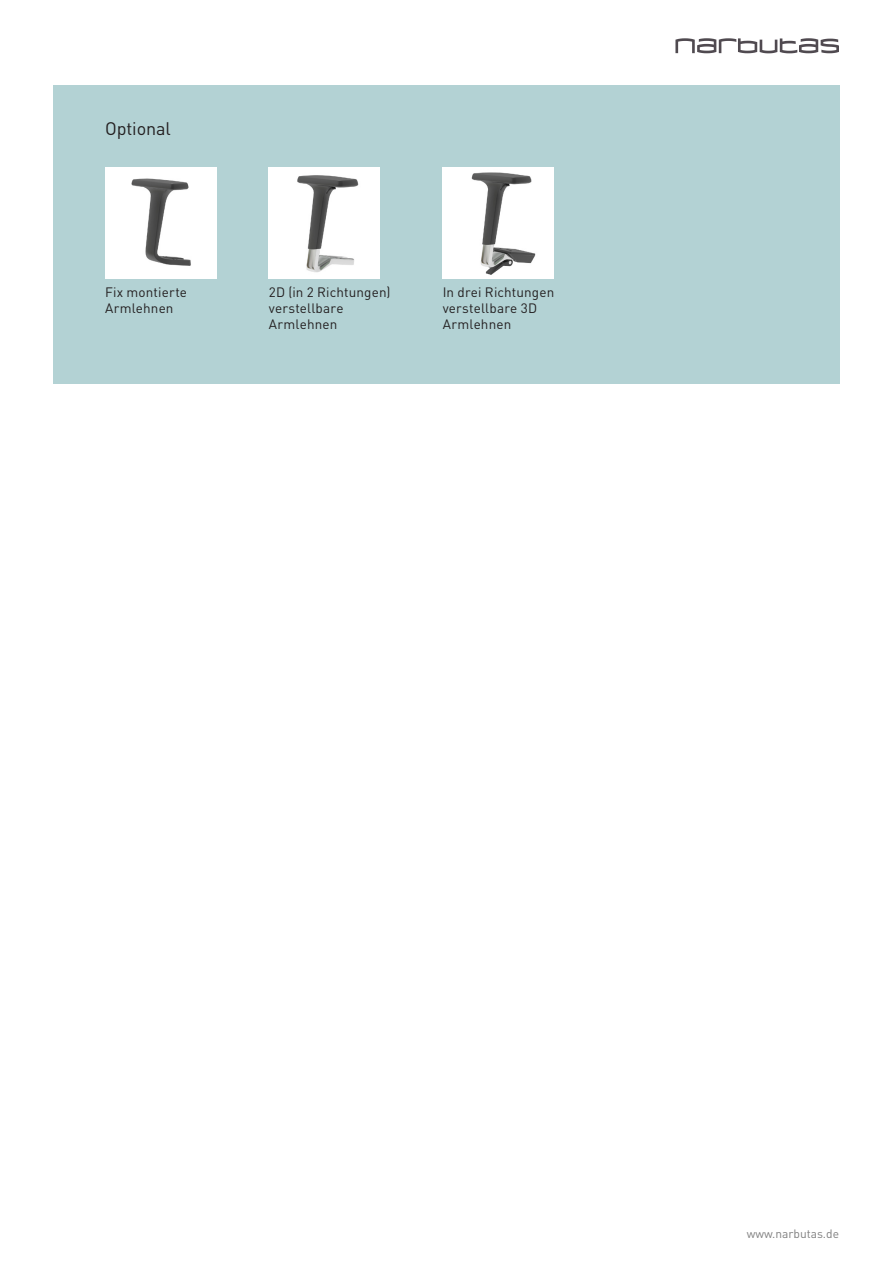
<style>
.page{position:relative;width:893px;height:1263px;background:#fff}
.page>*{position:absolute;margin:0;border:0;box-sizing:border-box;transform-origin:0 0}
.Pavadinimas_2{font:18px "DIN Pro";letter-spacing:-.005em;color:#231f20}
.txt_-_Pagrindinis{font:13.5px/16.2px "DIN Pro";letter-spacing:.01em;color:#231f20}
.t1{font:12px "DIN Pro";color:#808080}
</style>
<div class="page">
<svg style="left:675px;top:38px;width:164px;height:15px"></svg>
<div style="left:54px;top:86px;width:786px;height:298px;background:#b3d2d4"></div>
<img style="left:269px;top:168px;width:110px;height:110px">
<img style="left:443px;top:168px;width:110px;height:110px">
<img style="left:105px;top:167px;width:111px;height:111px">
<p class="Pavadinimas_2" style="left:105px;top:116px;width:67px">Optional</p>
<p class="txt_-_Pagrindinis" style="left:105px;top:283px;width:84px">Fix montierte<br>Armlehnen</p>
<p class="txt_-_Pagrindinis" style="left:269px;top:283px;width:123px">2D (in 2 Richtungen) verstellbare<br>Armlehnen</p>
<p class="txt_-_Pagrindinis" style="left:443px;top:283px;width:113px">In drei Richtungen verstellbare 3D<br>Armlehnen</p>
<p class="t1" style="left:747px;top:1225px;width:94px">www.narbutas.de</p>
</div>
